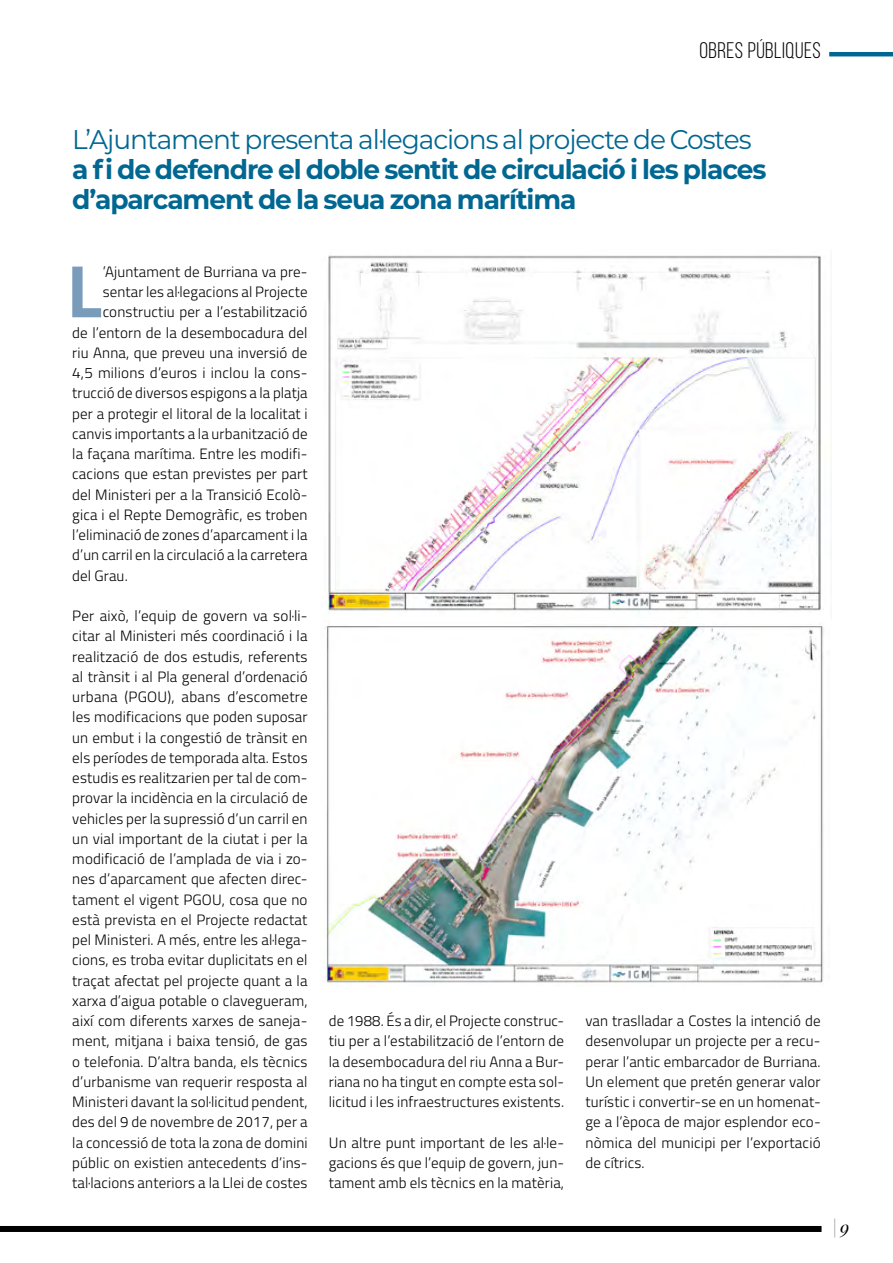
<style>
.page{position:relative;width:893px;height:1263px;background:#fff}
.page>*{position:absolute;margin:0;border:0;box-sizing:border-box;transform-origin:0 0}
.t1{font:700 74.55px "Titillium";color:#7a9cbb}
.t2{font:700 27px/30px "Montserrat";letter-spacing:-.04em;color:#006792}
.t3{font:27px "Montserrat";letter-spacing:-.04em;color:#006792}
.t4{font:22.5px "Bebas Neue";letter-spacing:.02em;color:#000}
.t5{font:italic 18px "Playfair Display";color:#9d9d9c}
.t6{font:300 15px/20.2px "Titillium";letter-spacing:.01em;color:#000;text-align:justify}
.s1{color:#000}
</style>
<div class="page">
<hr style="left:829px;top:52px;width:64px;height:4px;background:#006792">
<div style="left:0;top:1226px;width:821px;height:6px;background:#000"></div>
<img style="left:328px;top:255px;width:493px;height:360px">
<img style="left:324px;top:625px;width:500px;height:362px">
<h3 class="t4" style="left:699px;top:39px;width:123px">OBRES PÚBLIQUES</h3>
<h2 class="t3" style="left:72px;top:121px;width:681px">L’Ajuntament presenta al·legacions al projecte de Costes</h2>
<h2 class="t2" style="left:72px;top:154px;width:696px">a fi de defendre el doble sentit de circulació i les places d’aparcament de la seua zona marítima</h2>
<h1 class="t1" style="left:67px;top:234px;width:37px">L</h1>
<p class="t6" style="left:103px;top:261px;width:206px">’Ajuntament de Burriana va pre-</p>
<p class="t6" style="left:103px;top:281px;width:206px">sentar les al·legacions al Projecte</p>
<p class="t6" style="left:103px;top:301px;width:206px">constructiu per a l’estabilització</p>
<p class="t6" style="left:72px;top:321px;width:237px">de l’entorn de la desembocadura del</p>
<p class="t6" style="left:72px;top:342px;width:237px">riu Anna, que preveu una inversió de</p>
<p class="t6" style="left:72px;top:362px;width:237px">4,5 milions d’euros i inclou la cons-</p>
<p class="t6" style="left:72px;top:382px;width:237px">trucció de diversos espigons a la platja</p>
<p class="t6" style="left:72px;top:402px;width:237px">per a protegir el litoral de la localitat i</p>
<p class="t6" style="left:72px;top:423px;width:237px">canvis importants a la urbanització de</p>
<p class="t6" style="left:72px;top:443px;width:237px">la façana marítima. Entre les modifi-</p>
<p class="t6" style="left:72px;top:463px;width:237px">cacions que estan previstes per part</p>
<p class="t6" style="left:72px;top:483px;width:237px">del Ministeri per a la Transició Ecolò-</p>
<p class="t6" style="left:72px;top:504px;width:237px">gica i el Repte Demogràfic, es troben</p>
<p class="t6" style="left:72px;top:524px;width:237px">l’eliminació de zones d’aparcament i la</p>
<p class="t6" style="left:72px;top:544px;width:237px">d’un carril en la circulació a la carretera</p>
<p class="t6" style="left:72px;top:564px;width:57px">del Grau.</p>
<p class="t6" style="left:72px;top:605px;width:237px">Per això, l’equip de govern va sol·li&shy;citar al Ministeri més coordinació i la realització de dos estudis, referents al trànsit i al Pla general d’ordenació urbana (PGOU), abans d’escometre les modificacions que poden suposar un embut i la congestió de trànsit en els períodes de temporada alta. Estos estudis es realitzarien per tal de com&shy;provar la incidència en la circulació de vehicles per la supressió d’un carril en un vial important de la ciutat i per la modificació de l’amplada de via i zo&shy;nes d’aparcament que afecten direc&shy;tament el vigent PGOU, cosa que no està prevista en el Projecte redactat pel Ministeri. A més, entre les al·lega&shy;cions, es troba evitar duplicitats en el traçat afectat pel projecte quant a la xarxa d’aigua potable o clavegueram, així com diferents xarxes de saneja&shy;ment, mitjana i baixa tensió, de gas o telefonia. D’altra banda, els tècnics d’urbanisme van requerir resposta al Ministeri davant la sol·licitud pendent, des del 9 de novembre de 2017, per a la concessió de tota la zona de domini públic on existien antecedents d’ins&shy;tal·lacions anteriors a la Llei de costes</p>
<p class="t6" style="left:329px;top:1010px;width:237px;text-align:left">de 1988. És a dir, el Projecte construc&shy;tiu per a l’estabilització de l’entorn de la desembocadura del riu Anna a Bur&shy;riana no ha tingut en compte esta sol· licitud i les infraestructures existents.</p>
<p class="t6" style="left:329px;top:1131px;width:237px">Un altre punt important de les al·le&shy;gacions és que l’equip de govern, jun&shy;tament amb els tècnics en la matèria,</p>
<p class="t6" style="left:585px;top:1010px;width:237px">van traslladar a Costes la intenció de desenvolupar un projecte per a recu&shy;perar l’antic embarcador de Burriana.<br>Un element que pretén generar valor turístic i convertir-se en un homenat&shy;ge a l’època de major esplendor eco&shy;nòmica del municipi per l’exportació de cítrics.</p>
<p class="t5" style="left:832px;top:1215px;width:19px">| <span class="s1">9</span></p>
</div>
